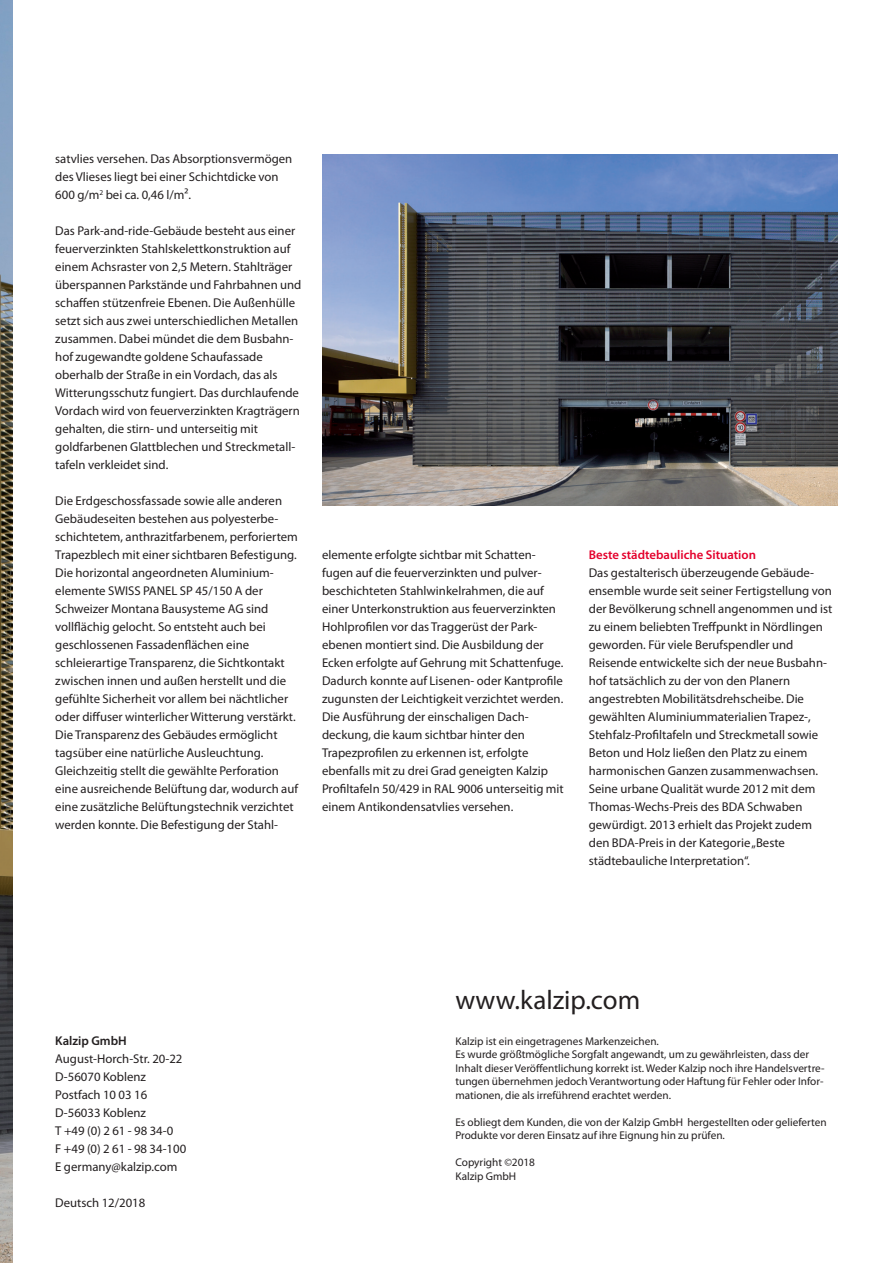
<style>
.page{position:relative;width:893px;height:1263px;background:#fff}
.page>*{position:absolute;margin:0;border:0;box-sizing:border-box;transform-origin:0 0}
.Headline_2{font:27px "Myriad Pro";color:#231f20}
.Fließtext{font:12.75px/18px "Myriad Pro";color:#231f20}
.Fließtext_Head{font:600 12.75px "Myriad Pro";color:#e4002c}
.Fließtext_Head-2{font:600 12.75px "Myriad Pro";color:#231f20}
.Bildtext_hf{font:11.25px/13.5px "Myriad Pro";color:#231f20}
.Bildtext{font:11.25px "Myriad Pro";color:#231f20}
</style>
<div class="page">
<img style="left:0;top:0;width:13px;height:1263px">
<img style="left:322px;top:154px;width:516px;height:351px">
<p class="Fließtext" style="left:55px;top:150px;width:238px">satvlies versehen. Das Absorptionsvermögen des Vlieses liegt bei einer Schichtdicke von<br>600 g/m<sup>2</sup> bei ca. 0,46 l/m².</p>
<p class="Fließtext" style="left:55px;top:222px;width:248px">Das Park-and-ride-Gebäude besteht aus einer feuerverzinkten Stahlskelettkonstruktion auf einem Achsraster von 2,5 Metern. Stahlträger überspannen Parkstände und Fahrbahnen und schaffen stützenfreie Ebenen. Die Außenhülle setzt sich aus zwei unterschiedlichen Metallen zusammen. Dabei mündet die dem Busbahn&shy;hof zugewandte goldene Schaufassade oberhalb der Straße in ein Vordach, das als Witterungsschutz fungiert. Das durchlaufende Vordach wird von feuerverzinkten Kragträgern gehalten, die stirn- und unterseitig mit goldfarbenen Glattblechen und Streckmetall&shy;tafeln verkleidet sind.</p>
<p class="Fließtext" style="left:55px;top:492px;width:244px">Die Erdgeschossfassade sowie alle anderen Gebäudeseiten bestehen aus polyesterbe&shy;schichtetem, anthrazitfarbenem, perforiertem Trapezblech mit einer sichtbaren Befestigung.<br>Die horizontal angeordneten Aluminium&shy;elemente SWISS PANEL SP 45/150 A der Schweizer Montana Bausysteme AG sind vollflächig gelocht. So entsteht auch bei geschlossenen Fassadenflächen eine schleierartige Transparenz, die Sichtkontakt zwischen innen und außen herstellt und die gefühlte Sicherheit vor allem bei nächtlicher oder diffuser winterlicher Witterung verstärkt.<br>Die Transparenz des Gebäudes ermöglicht tagsüber eine natürliche Ausleuchtung.<br>Gleichzeitig stellt die gewählte Perforation eine ausreichende Belüftung dar, wodurch auf eine zusätzliche Belüftungstechnik verzichtet werden konnte. Die Befestigung der Stahl-</p>
<p class="Fließtext" style="left:322px;top:546px;width:243px">elemente erfolgte sichtbar mit Schatten&shy;fugen auf die feuerverzinkten und pulver&shy;beschichteten Stahlwinkelrahmen, die auf einer Unterkonstruktion aus feuerverzinkten Hohlprofilen vor das Traggerüst der Park&shy;ebenen montiert sind. Die Ausbildung der Ecken erfolgte auf Gehrung mit Schattenfuge.<br>Dadurch konnte auf Lisenen- oder Kantprofile zugunsten der Leichtigkeit verzichtet werden.<br>Die Ausführung der einschaligen Dach&shy;deckung, die kaum sichtbar hinter den Trapezprofilen zu erkennen ist, erfolgte ebenfalls mit zu drei Grad geneigten Kalzip Profiltafeln 50/429 in RAL 9006 unterseitig mit einem Antikondensatvlies versehen.</p>
<p class="Fließtext_Head" style="left:589px;top:548px;width:169px">Beste städtebauliche Situation</p>
<p class="Fließtext" style="left:589px;top:564px;width:245px">Das gestalterisch überzeugende Gebäude&shy;ensemble wurde seit seiner Fertigstellung von der Bevölkerung schnell angenommen und ist zu einem beliebten Treffpunkt in Nördlingen geworden. Für viele Berufspendler und Reisende entwickelte sich der neue Busbahn&shy;hof tatsächlich zu der von den Planern angestrebten Mobilitätsdrehscheibe. Die gewählten Aluminiummaterialien Trapez-, Stehfalz-Profiltafeln und Streckmetall sowie Beton und Holz ließen den Platz zu einem harmonischen Ganzen zusammenwachsen.<br>Seine urbane Qualität wurde 2012 mit dem Thomas-Wechs-Preis des BDA Schwaben gewürdigt. 2013 erhielt das Projekt zudem den BDA-Preis in der Kategorie „Beste städtebauliche Interpretation“.</p>
<p class="Fließtext_Head-2" style="left:55px;top:1034px;width:73px">Kalzip GmbH</p>
<p class="Fließtext" style="left:55px;top:1050px;width:129px">August-Horch-Str. 20-22</p>
<p class="Fließtext" style="left:55px;top:1068px;width:92px">D-56070 Koblenz</p>
<p class="Fließtext" style="left:55px;top:1086px;width:93px">Postfach 10 03 16</p>
<p class="Fließtext" style="left:55px;top:1104px;width:92px">D-56033 Koblenz</p>
<p class="Fließtext" style="left:55px;top:1122px;width:120px">T +49 (0) 2 61 - 98 34-0</p>
<p class="Fließtext" style="left:55px;top:1140px;width:132px">F +49 (0) 2 61 - 98 34-100</p>
<p class="Fließtext" style="left:55px;top:1158px;width:124px">E germany@kalzip.com</p>
<p class="Fließtext" style="left:55px;top:1194px;width:92px">Deutsch 12/2018</p>
<p class="Headline_2" style="left:455px;top:985px;width:186px">www.kalzip.com</p>
<p class="Bildtext" style="left:455px;top:1035px;width:205px">Kalzip ist ein eingetragenes Markenzeichen.</p>
<p class="Bildtext_hf" style="left:455px;top:1048px;width:371px">Es wurde größtmögliche Sorgfalt angewandt, um zu gewährleisten, dass der Inhalt dieser Veröffentlichung korrekt ist. Weder Kalzip noch ihre Handelsvertre&shy;tungen übernehmen jedoch Verantwortung oder Haftung für Fehler oder Infor&shy;mationen, die als irreführend erachtet werden.</p>
<p class="Bildtext_hf" style="left:455px;top:1115px;width:373px">Es obliegt dem Kunden, die von der Kalzip GmbH hergestellten oder gelieferten<br>Produkte vor deren Einsatz auf ihre Eignung hin zu prüfen.</p>
<p class="Bildtext_hf" style="left:455px;top:1156px;width:81px">Copyright ©2018<br>Kalzip GmbH</p>
</div>
